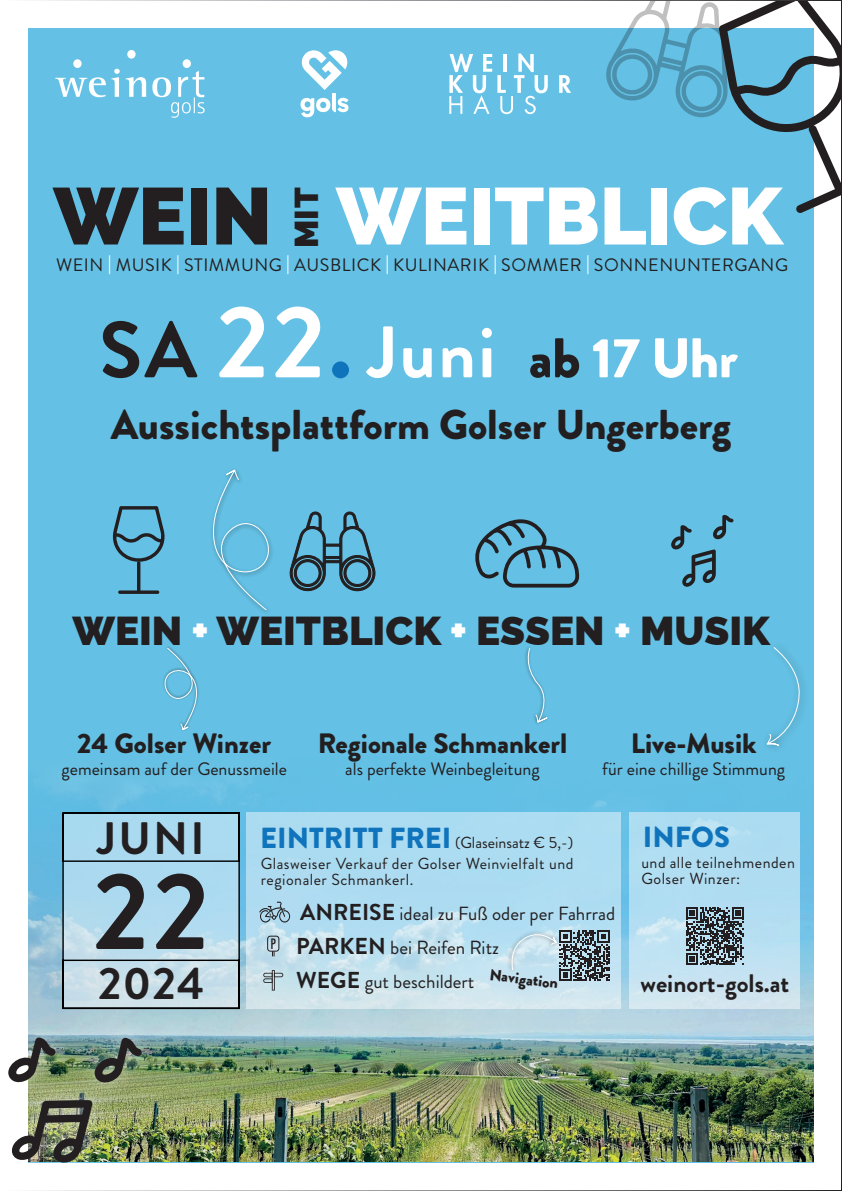
<style>
.page{position:relative;width:842px;height:1191px;background:#fff}
.page>*{position:absolute;margin:0;border:0;box-sizing:border-box;transform-origin:0 0}
.t1{font:700 109.3px "Brandon Grotesque";color:#231f20}
.t2{font:900 80.2px "Raleway";color:#fff}
.t3{font:900 80.2px "Raleway";color:#231f20}
.t4{font:900 55.8px "Brandon Grotesque";letter-spacing:-.01em;color:#fff}
.t5{font:700 45.3px "Brandon Grotesque";letter-spacing:.04em;color:#231f20}
.t6{font:900 41.7px "Brandon Grotesque";color:#231f20}
.t7{font:900 40.4px "Raleway";color:#231f20}
.t8{font:900 33.2px "Raleway";color:#231f20}
.t9{font:900 29px "Brandon Grotesque";color:#1074bc}
.t10{font:900 28px "Brandon Grotesque";color:#231f20}
.t11{font:700 25.3px "Brandon Grotesque";color:#231f20}
.t12{font:19px "Brandon Grotesque";color:#231f20}
.t13{font:18px "Brandon Grotesque";color:#231f20}
.t14{font:18px "Brandon Grotesque";letter-spacing:.03em;color:#231f20}
.t15{font:16px/16px "Brandon Grotesque";letter-spacing:.03em;color:#231f20}
.t16{font:16px "Brandon Grotesque";color:#231f20}
.t17{font:900 15.9px "Brandon Grotesque";color:#231f20}
.t18{font:condensed 14px "Futura Std";color:#231f20}
.s1{font-weight:900;color:#fff}
.s2{font-weight:700;font-size:79.4px;color:#231f20}
.s3{font-weight:700;font-size:102.5px}
.s4{font-weight:700;font-size:102.5px;color:#1074bc}
.s5{font-weight:700;font-size:72.7px}
.s6{color:#231f20}
.s7{color:#fff}
.s8{font-weight:900;font-size:29px;color:#1074bc}
.s9{font-weight:700;font-size:23px}
</style>
<div class="page">
<div style="left:28px;top:28px;width:786px;height:1134px;background:#64c1e5"></div>
<img style="left:65px;top:774px;width:749px;height:387px">
<svg style="left:55px;top:69px;width:150px;height:49px"></svg>
<div style="left:183px;top:59px;width:8px;height:9px;background:#fff;border-radius:50%"></div>
<div style="left:127px;top:50px;width:9px;height:9px;background:#fff;border-radius:50%"></div>
<div style="left:73px;top:59px;width:9px;height:9px;background:#fff;border-radius:50%"></div>
<svg style="left:559px;top:75px;width:12px;height:18px"></svg>
<svg style="left:449px;top:53px;width:99px;height:61px"></svg>
<svg style="left:671px;top:515px;width:62px;height:72px"></svg>
<svg style="left:475px;top:519px;width:104px;height:68px"></svg>
<hr style="left:137px;top:561px;width:3px;height:31px;background:#231f20;border-radius:2px">
<svg style="left:118px;top:590px;width:41px;height:4px"></svg>
<svg style="left:112px;top:506px;width:53px;height:56px"></svg>
<svg style="left:163px;top:646px;width:36px;height:85px"></svg>
<svg style="left:211px;top:469px;width:165px;height:144px"></svg>
<svg style="left:766px;top:647px;width:38px;height:102px"></svg>
<svg style="left:525px;top:647px;width:23px;height:77px"></svg>
<svg style="left:300px;top:50px;width:49px;height:67px"></svg>
<svg style="left:247px;top:812px;width:374px;height:197px;fill:#aedcf1"></svg>
<svg style="left:259px;top:901px;width:31px;height:21px"></svg>
<svg style="left:263px;top:970px;width:20px;height:20px"></svg>
<div style="left:267px;top:935px;width:12px;height:16px;border:1px solid #231f20;border-radius:3px"></div>
<svg style="left:272px;top:951px;width:3px;height:5px"></svg>
<svg style="left:498px;top:922px;width:112px;height:58px"></svg>
<svg style="left:630px;top:812px;width:170px;height:197px;fill:#b2ddf1"></svg>
<svg style="left:686px;top:907px;width:58px;height:58px"></svg>
<svg style="left:606px;top:2px;width:234px;height:211px"></svg>
<img style="left:8px;top:812px;width:232px;height:351px">
<h2 class="t3" style="left:53px;top:152px;width:220px">WEIN</h2>
<h3 class="t8" style="left:280px;top:248px;width:63px;rotate:-90deg">MIT</h3>
<h2 class="t2" style="left:336px;top:152px;width:448px">WEITBLICK</h2>
<p class="t14" style="left:56px;top:252px;width:734px">WEIN <span class="s1">|</span> MUSIK <span class="s1">|</span> STIMMUNG <span class="s1">|</span> AUSBLICK <span class="s1">|</span> KULINARIK <span class="s1">|</span> SOMMER <span class="s1">|</span> SONNENUNTERGANG</p>
<h3 class="t4" style="left:99px;top:318px;width:640px"><span class="s2">SA</span> <span class="s3">22</span><span class="s4">.</span> <span class="s5">Juni</span> <span class="s6">ab</span> 17 Uhr</h3>
<h3 class="t6" style="left:111px;top:395px;width:622px">Aussichtsplattform Golser Ungerberg</h3>
<h3 class="t7" style="left:72px;top:599px;width:699px">WEIN <span class="s7">+</span> WEITBLICK <span class="s7">+</span> ESSEN <span class="s7">+</span> MUSIK</h3>
<h3 class="t10" style="left:77px;top:723px;width:195px">24 Golser Winzer</h3>
<p class="t13" style="left:62px;top:757px;width:227px">gemeinsam auf der Genussmeile</p>
<h3 class="t10" style="left:318px;top:723px;width:251px">Regionale Schmankerl</h3>
<p class="t13" style="left:345px;top:757px;width:196px">als perfekte Weinbegleitung</p>
<h3 class="t5" style="left:97px;top:807px;width:109px">JUNI</h3>
<p class="t16" style="left:260px;top:831px;width:315px"><span class="s8">EINTRITT FREI</span> (Glaseinsatz € 5,-)</p>
<h3 class="t10" style="left:631px;top:723px;width:127px">Live-Musik</h3>
<p class="t13" style="left:602px;top:757px;width:184px">für eine chillige Stimmung</p>
<h3 class="t9" style="left:643px;top:816px;width:89px">INFOS</h3>
<h1 class="t1" style="left:93px;top:835px;width:118px">22</h1>
<h3 class="t5" style="left:98px;top:952px;width:108px">2024</h3>
<p class="t15" style="left:261px;top:856px;width:314px">Glasweiser Verkauf der Golser Weinvielfalt und regionaler Schmankerl.</p>
<p class="t18" style="left:271px;top:936px;width:7px">P</p>
<p class="t12" style="left:300px;top:900px;width:317px"><span class="s9">ANREISE</span> ideal zu Fuß oder per Fahrrad</p>
<p class="t12" style="left:296px;top:934px;width:204px"><span class="s9">PARKEN</span> bei Reifen Ritz</p>
<p class="t12" style="left:296px;top:968px;width:180px"><span class="s9">WEGE</span> gut beschildert</p>
<p class="t17" style="left:491px;top:963px;width:70px;rotate:7deg">Navigation</p>
<p class="t15" style="left:641px;top:854px;width:155px">und alle teilnehmenden<br>Golser Winzer:</p>
<h3 class="t11" style="left:640px;top:966px;width:150px">weinort-gols.at</h3>
</div>
